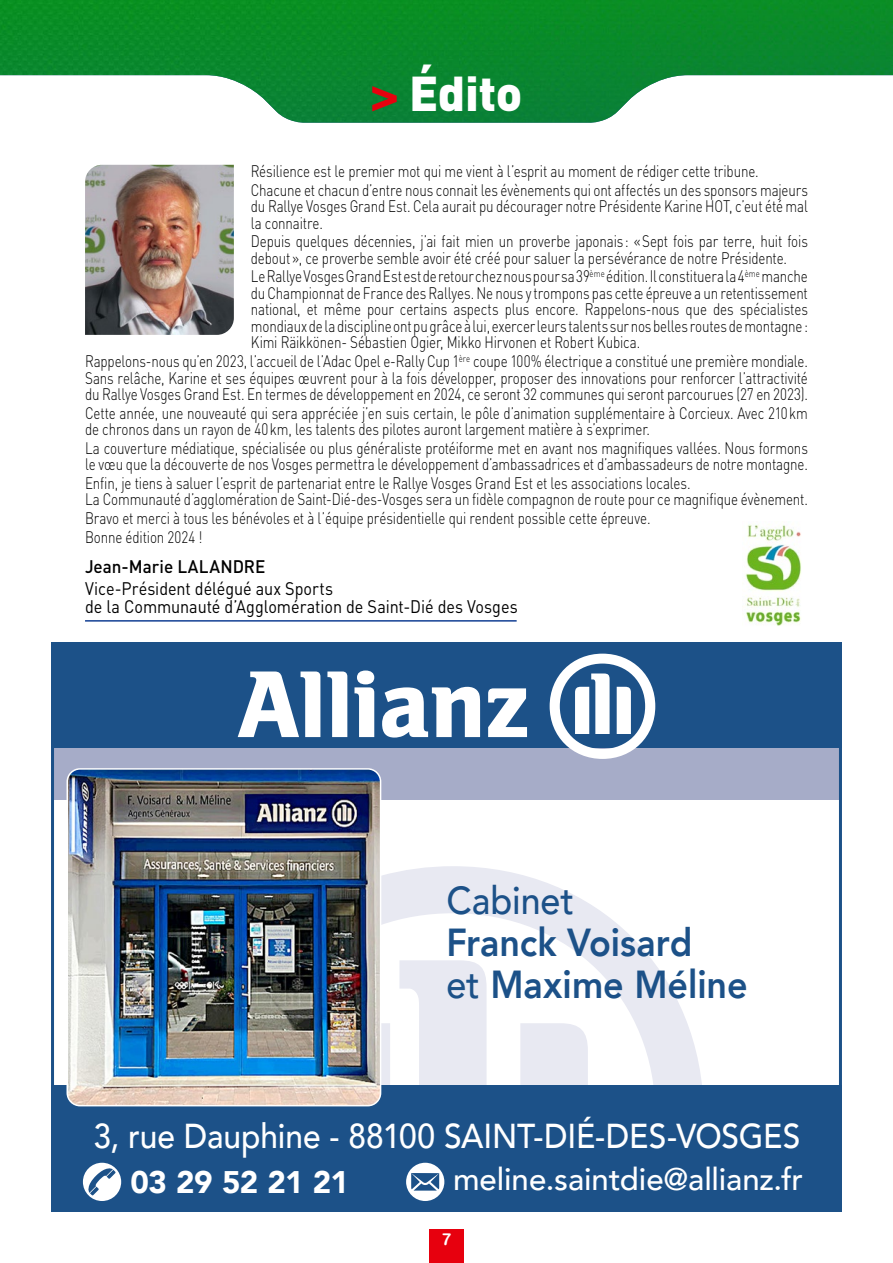
<style>
.page{position:relative;width:893px;height:1263px;background:#fff}
.page>*{position:absolute;margin:0;border:0;box-sizing:border-box;transform-origin:0 0}
.t1{font:900 48.3px "DIN";letter-spacing:-.01em;color:#fff}
.t2{font:800 39px/42px "Avenir";color:#1c5188;scale:.92 1}
.t3{font:500 39px "Avenir";color:#1c5188;scale:.92 1}
.t4{font:500 34.5px "Avenir";letter-spacing:-.005em;color:#fff;scale:.92 1}
.t5{font:500 31.2px "Avenir";color:#fff}
.t6{font:900 31.2px "Avenir";letter-spacing:-.02em;color:#fff}
.t7{font:18px/18px "DIN";letter-spacing:-.005em;color:#000;scale:.9 1}
.t8{font:500 18px "DIN";color:#000;scale:.95 1}
.t9{font:300 16.5px/16.5px "DIN";letter-spacing:-.01em;color:#000;scale:.81 1}
.t10{font:16.5px "Arial Rounded MT Bold";color:#fff}
.s1{font-family:"Eurostile LT Std Bold Ex 2";font-weight:400;color:#e7000e}
.s2{font-weight:500}
</style>
<div class="page">
<img style="left:1px;top:0;width:892px;height:123px">
<img style="left:745px;top:524px;width:56px;height:102px">
<hr style="left:85px;top:620px;width:432px;height:2px;background:#123f93">
<img style="left:85px;top:165px;width:149px;height:170px">
<svg style="left:0;top:0;width:1px;height:76px"></svg>
<div style="left:52px;top:642px;width:790px;height:125px;background:#1c5188"></div>
<div style="left:52px;top:748px;width:790px;height:51px;background:#a6acc8"></div>
<svg style="left:381px;top:866px;width:321px;height:219px"></svg>
<div style="left:52px;top:1085px;width:790px;height:127px;background:#1c5188"></div>
<div style="left:83px;top:1163px;width:38px;height:38px;background:#fff;border-radius:50%"></div>
<svg style="left:86px;top:1166px;width:30px;height:29px"></svg>
<div style="left:406px;top:1163px;width:38px;height:38px;background:#fff;border-radius:50%"></div>
<svg style="left:411px;top:1173px;width:28px;height:17px"></svg>
<img style="left:67px;top:769px;width:314px;height:337px">
<div style="left:67px;top:768px;width:314px;height:338px;border:2px solid #fff;border-radius:13px"></div>
<svg style="left:238px;top:671px;width:82px;height:66px"></svg>
<svg style="left:327px;top:671px;width:20px;height:66px"></svg>
<svg style="left:354px;top:670px;width:20px;height:67px"></svg>
<svg style="left:382px;top:687px;width:98px;height:50px"></svg>
<svg style="left:488px;top:688px;width:39px;height:49px"></svg>
<svg style="left:550px;top:654px;width:105px;height:105px"></svg>
<div style="left:429px;top:1229px;width:34px;height:34px;background:#e7000e"></div>
<h1 class="t1" style="left:370px;top:61px;width:154px"><span class="s1">&gt;</span> Édito</h1>
<p class="t9" style="left:251px;top:162px;width:689px;line-height:18.6px">Résilience est le premier mot qui me vient à l’esprit au moment de rédiger cette tribune.<br>Chacune et chacun d’entre nous connait les évènements qui ont affectés un des sponsors majeurs</p>
<p class="t9" style="left:251px;top:198px;width:689px">du Rallye Vosges Grand Est. Cela aurait pu décourager notre Présidente Karine HOT, c’eut été mal la connaitre.</p>
<p class="t9" style="left:251px;top:233px;width:689px">Depuis quelques décennies, j’ai fait mien un proverbe japonais: «Sept fois par terre, huit fois debout», ce proverbe semble avoir été créé pour saluer la persévérance de notre Présidente.</p>
<p class="t9" style="left:251px;top:268px;width:689px;text-align:justify">Le Rallye Vosges Grand Est est de retour chez nous pour sa 39<sup>ème</sup> édition. Il constituera la 4<sup>ème</sup> manche du Championnat de France des Rallyes. Ne nous y trompons pas cette épreuve a un retentissement national, et même pour certains aspects plus encore. Rappelons-nous que des spécialistes mondiaux de la discipline ont pu grâce à lui, exercer leurs talents sur nos belles routes de montagne:<br>Kimi Räikkönen- Sébastien Ogier, Mikko Hirvonen et Robert Kubica.</p>
<p class="t9" style="left:85px;top:353px;width:894px;text-align:justify">Rappelons-nous qu’en 2023, l’accueil de l’Adac Opel e-Rally Cup 1<sup>ère</sup> coupe 100% électrique a constitué une première mondiale.<br>Sans relâche, Karine et ses équipes œuvrent pour à la fois développer, proposer des innovations pour renforcer l’attractivité du Rallye Vosges Grand Est. En termes de développement en 2024, ce seront 32 communes qui seront parcourues (27 en 2023).</p>
<p class="t9" style="left:85px;top:404px;width:894px">Cette année, une nouveauté qui sera appréciée j’en suis certain, le pôle d’animation supplémentaire à Corcieux. Avec 210km de chronos dans un rayon de 40km, les talents des pilotes auront largement matière à s’exprimer.</p>
<p class="t9" style="left:85px;top:439px;width:894px">La couverture médiatique, spécialisée ou plus généraliste protéiforme met en avant nos magnifiques vallées. Nous formons le vœu que la découverte de nos Vosges permettra le développement d’ambassadrices et d’ambassadeurs de notre montagne.</p>
<p class="t9" style="left:85px;top:475px;width:894px">Enfin, je tiens à saluer l’esprit de partenariat entre le Rallye Vosges Grand Est et les associations locales.<br>La Communauté d’agglomération de Saint-Dié-des-Vosges sera un fidèle compagnon de route pour ce magnifique évènement.</p>
<p class="t9" style="left:85px;top:509px;width:700px;line-height:18.6px">Bravo et merci à tous les bénévoles et à l’équipe présidentielle qui rendent possible cette épreuve.<br>Bonne édition 2024 !</p>
<p class="t8" style="left:85px;top:555px;width:191px">Jean-Marie LALANDRE</p>
<p class="t7" style="left:85px;top:579px;width:482px">Vice-Président délégué aux Sports<br>de la Communauté d’Agglomération de Saint-Dié des Vosges</p>
<h2 class="t3" style="left:446px;top:867px;width:140px">Cabinet</h2>
<h2 class="t2" style="left:446px;top:922px;width:329px">Franck Voisard<br><span class="s2">et</span> Maxime Méline</h2>
<h3 class="t4" style="left:93px;top:1106px;width:770px">3, rue Dauphine - 88100 SAINT-DIÉ-DES-VOSGES</h3>
<h3 class="t6" style="left:130px;top:1155px;width:220px">03 29 52 21 21</h3>
<h3 class="t5" style="left:453px;top:1152px;width:352px">meline.saintdie@allianz.fr</h3>
<p class="t10" style="left:442px;top:1229px;width:11px">7</p>
</div>
